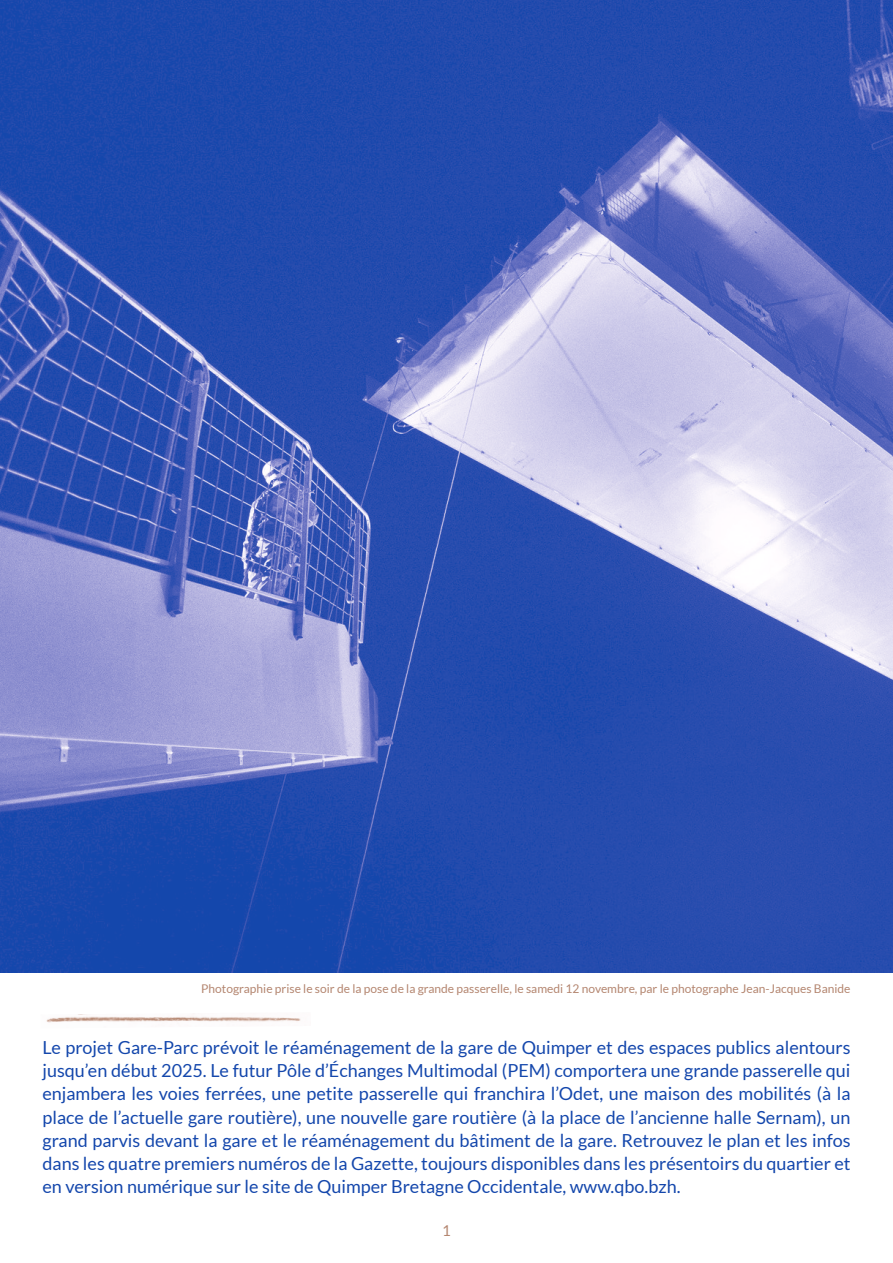
<style>
.page{position:relative;width:893px;height:1263px;background:#fff}
.page>*{position:absolute;margin:0;border:0;box-sizing:border-box;transform-origin:0 0}
.t1{font:18px/23.2px "Lato";color:#1447ac;text-align:justify}
.t2{font:15px "Lato";color:#b48670}
.t3{font:12px "Lato";color:#b48670}
</style>
<div class="page">
<img style="left:46px;top:1014px;width:255px;height:9px">
<img style="left:0;top:0;width:893px;height:972px">
<p class="t3" style="left:201px;top:982px;width:651px">Photographie prise le soir de la pose de la grande passerelle, le samedi 12 novembre, par le photographe Jean-Jacques Banide</p>
<p class="t1" style="left:43px;top:1035px;width:810px">Le projet Gare-Parc prévoit le réaménagement de la gare de Quimper et des espaces publics alentours jusqu’en début 2025. Le futur Pôle d’Échanges Multimodal (PEM) comportera une grande passerelle qui enjambera les voies ferrées, une petite passerelle qui franchira l’Odet, une maison des mobilités (à la place de l’actuelle gare routière), une nouvelle gare routière (à la place de l’ancienne halle Sernam), un grand parvis devant la gare et le réaménagement du bâtiment de la gare. Retrouvez le plan et les infos dans les quatre premiers numéros de la Gazette, toujours disponibles dans les présentoirs du quartier et en version numérique sur le site de Quimper Bretagne Occidentale, www.qbo.bzh.</p>
<p class="t2" style="left:442px;top:1222px;width:10px">1</p>
</div>
